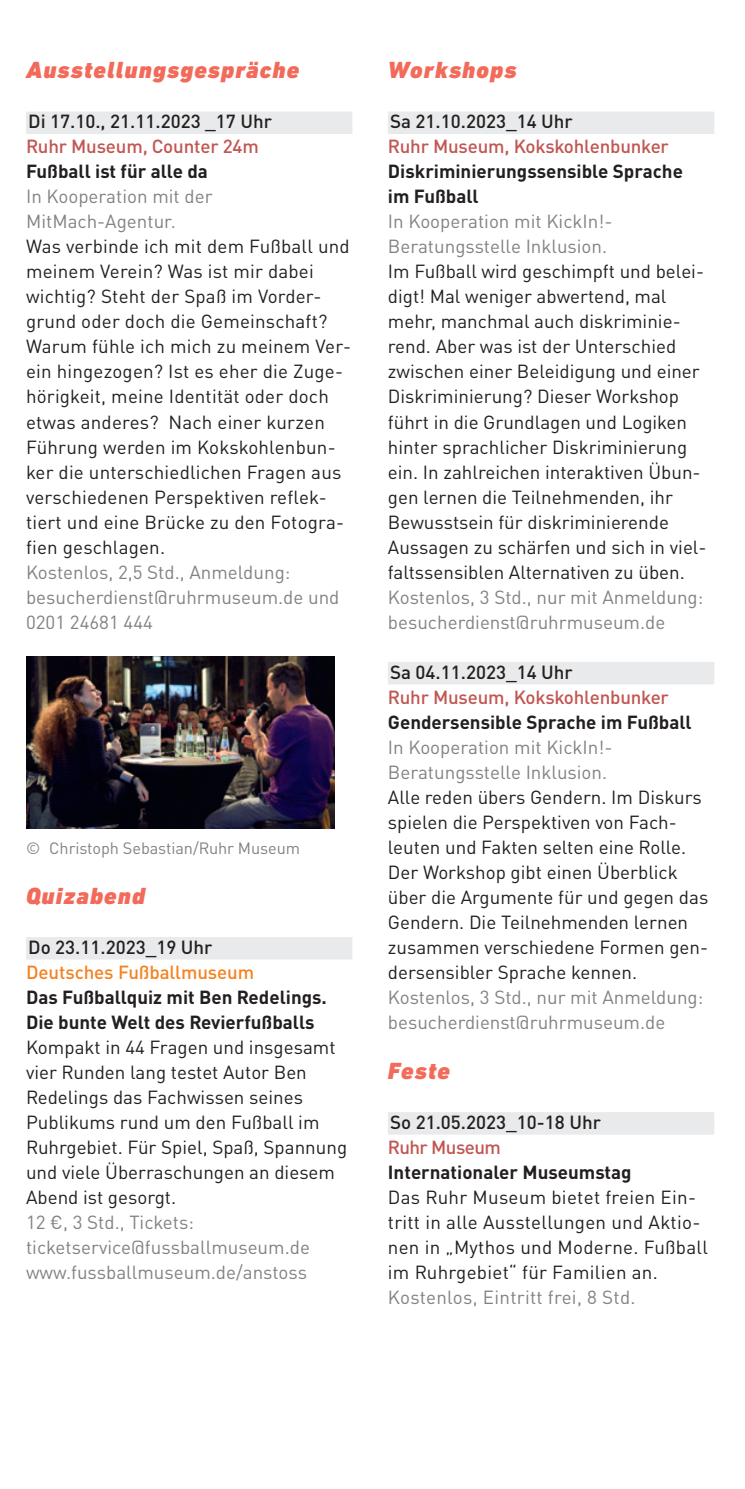
<style>
.page{position:relative;width:745px;height:1489px;background:#fff}
.page>*{position:absolute;margin:0;border:0;box-sizing:border-box;transform-origin:0 0}
.t1{font:italic 900 23.75px "DIN Next LT Pro";letter-spacing:.05em;color:#f26b5a}
.t2{font:18.75px/25px "DIN Pro";color:#231f20}
.t3{font:18.75px/25px "DIN Pro";color:#808285}
.t4{font:700 18.75px/25px "DIN Pro";color:#231f20}
.t5{font:500 18.75px "DIN Pro";color:#231f20}
.t6{font:500 18.75px "DIN Pro";letter-spacing:-.01em;color:#c15652}
.t7{font:500 18.75px "DIN Pro";letter-spacing:-.005em;color:#f58220}
.t8{font:500 18.75px "DIN Pro";letter-spacing:-.03em;color:#c15652}
.t9{font:16.25px "DIN Pro";letter-spacing:-.005em;color:#808285}
</style>
<div class="page">
<div style="left:26px;top:112px;width:326px;height:22px;background:#e9eaeb"></div>
<div style="left:26px;top:937px;width:326px;height:22px;background:#e9eaeb"></div>
<div style="left:387px;top:112px;width:326px;height:22px;background:#e9eaeb"></div>
<div style="left:387px;top:662px;width:326px;height:22px;background:#e9eaeb"></div>
<div style="left:387px;top:1112px;width:326px;height:22px;background:#e9eaeb"></div>
<img style="left:26px;top:656px;width:308px;height:172px">
<p class="t1" style="left:26px;top:61px;width:274px">Ausstellungsgespräche</p>
<p class="t5" style="left:28px;top:115px;width:245px">Di 17.10., 21.11.2023 _17 Uhr</p>
<p class="t6" style="left:26px;top:140px;width:234px">Ruhr Museum, Counter 24m</p>
<p class="t4" style="left:26px;top:161px;width:183px">Fußball ist für alle da</p>
<p class="t3" style="left:26px;top:186px;width:188px">In Kooperation mit der<br>MitMach- Agentur.</p>
<p class="t2" style="left:26px;top:236px;width:326px">Was verbinde ich mit dem Fußball und meinem Verein? Was ist mir dabei wichtig? Steht der Spaß im Vorder&shy;grund oder doch die Gemeinschaft?<br>Warum fühle ich mich zu meinem Ver&shy;ein hingezogen? Ist es eher die Zuge&shy;hörigkeit, meine Identität oder doch etwas anderes? Nach einer kurzen Führung werden im Kokskohlenbun&shy;ker die unterschied lichen Fragen aus verschiedenen Pers pektiven reflek&shy;tiert und eine Brücke zu den Fotogra&shy;fien geschlagen.</p>
<p class="t3" style="left:26px;top:561px;width:315px">Kostenlos, 2,5 Std., Anmeldung: besucherdienst@ruhrmuseum.de und<br>0201 24681 444</p>
<p class="t9" style="left:26px;top:842px;width:275px">© Christoph Sebastian/Ruhr Museum</p>
<p class="t1" style="left:26px;top:886px;width:120px">Quizabend</p>
<p class="t5" style="left:28px;top:940px;width:186px">Do 23.11.2023_19 Uhr</p>
<p class="t7" style="left:26px;top:965px;width:230px">Deutsches Fußballmuseum</p>
<p class="t4" style="left:26px;top:986px;width:302px">Das Fußballquiz mit Ben Redelings.<br>Die bunte Welt des Revierfußballs</p>
<p class="t2" style="left:26px;top:1036px;width:322px">Kompakt in 44 Fragen und insgesamt vier Runden lang testet Autor Ben<br>Redelings das Fachwissen seines<br>Publikums rund um den Fußball im<br>Ruhrgebiet. Für Spiel, Spaß, Spannung und viele Überraschungen an diesem<br>Abend ist gesorgt.</p>
<p class="t3" style="left:26px;top:1211px;width:285px">12 €, 3 Std., Tickets: ticketservice@fussballmuseum.de www.fussballmuseum.de/anstoss</p>
<p class="t1" style="left:387px;top:61px;width:130px">Workshops</p>
<p class="t5" style="left:390px;top:115px;width:184px">Sa 21.10.2023_14 Uhr</p>
<p class="t6" style="left:387px;top:140px;width:282px">Ruhr Museum, Kokskohlenbunker</p>
<p class="t4" style="left:387px;top:161px;width:296px">Diskriminierungssensible Sprache im Fußball</p>
<p class="t3" style="left:387px;top:211px;width:226px">In Kooperation mit KickIn!-<br>Beratungsstelle Inklusion.</p>
<p class="t2" style="left:387px;top:261px;width:320px">Im Fußball wird geschimpft und belei&shy;digt! Mal weniger abwertend, mal mehr, manchmal auch diskriminie&shy;rend. Aber was ist der Unterschied zwischen einer Beleidigung und einer Diskriminierung? Dieser Workshop führt in die Grundlagen und Logiken hinter sprachlicher Diskriminierung ein. In zahlreichen interaktiven Übun&shy;gen lernen die Teilnehmenden, ihr Bewusstsein für diskriminierende Aussagen zu schärfen und sich in viel&shy;faltssensiblen Alternativen zu üben.</p>
<p class="t3" style="left:387px;top:586px;width:317px">Kostenlos, 3 Std., nur mit Anmeldung: besucherdienst@ruhrmuseum.de</p>
<p class="t5" style="left:390px;top:665px;width:184px">Sa 04.11.2023_14 Uhr</p>
<p class="t6" style="left:387px;top:690px;width:282px">Ruhr Museum, Kokskohlenbunker</p>
<p class="t4" style="left:387px;top:711px;width:305px">Gendersensible Sprache im Fußball</p>
<p class="t3" style="left:387px;top:736px;width:226px">In Kooperation mit KickIn!-<br>Beratungsstelle Inklusion.</p>
<p class="t2" style="left:387px;top:786px;width:322px">Alle reden übers Gendern. Im Diskurs spielen die Perspektiven von Fach - leuten und Fakten selten eine Rolle.<br>Der Workshop gibt einen Überblick über die Argumente für und gegen das Gendern. Die Teilnehmenden lernen zusammen verschiedene Formen gen&shy;dersensibler Sprache kennen.</p>
<p class="t3" style="left:387px;top:986px;width:317px">Kostenlos, 3 Std., nur mit Anmeldung: besucherdienst@ruhrmuseum.de</p>
<p class="t1" style="left:387px;top:1061px;width:64px">Feste</p>
<p class="t5" style="left:390px;top:1115px;width:212px">So 21.05.2023_10-18 Uhr</p>
<p class="t8" style="left:387px;top:1140px;width:114px">Ruhr Museum</p>
<p class="t4" style="left:387px;top:1161px;width:245px">Internationaler Museumstag</p>
<p class="t2" style="left:387px;top:1186px;width:321px">Das Ruhr Museum bietet freien Ein&shy;tritt in alle Ausstellungen und Aktio&shy;nen in „Mythos und Moderne. Fußball im Ruhrgebiet“ für Familien an.</p>
<p class="t3" style="left:387px;top:1286px;width:249px">Kostenlos, Eintritt frei, 8 Std.</p>
</div>
